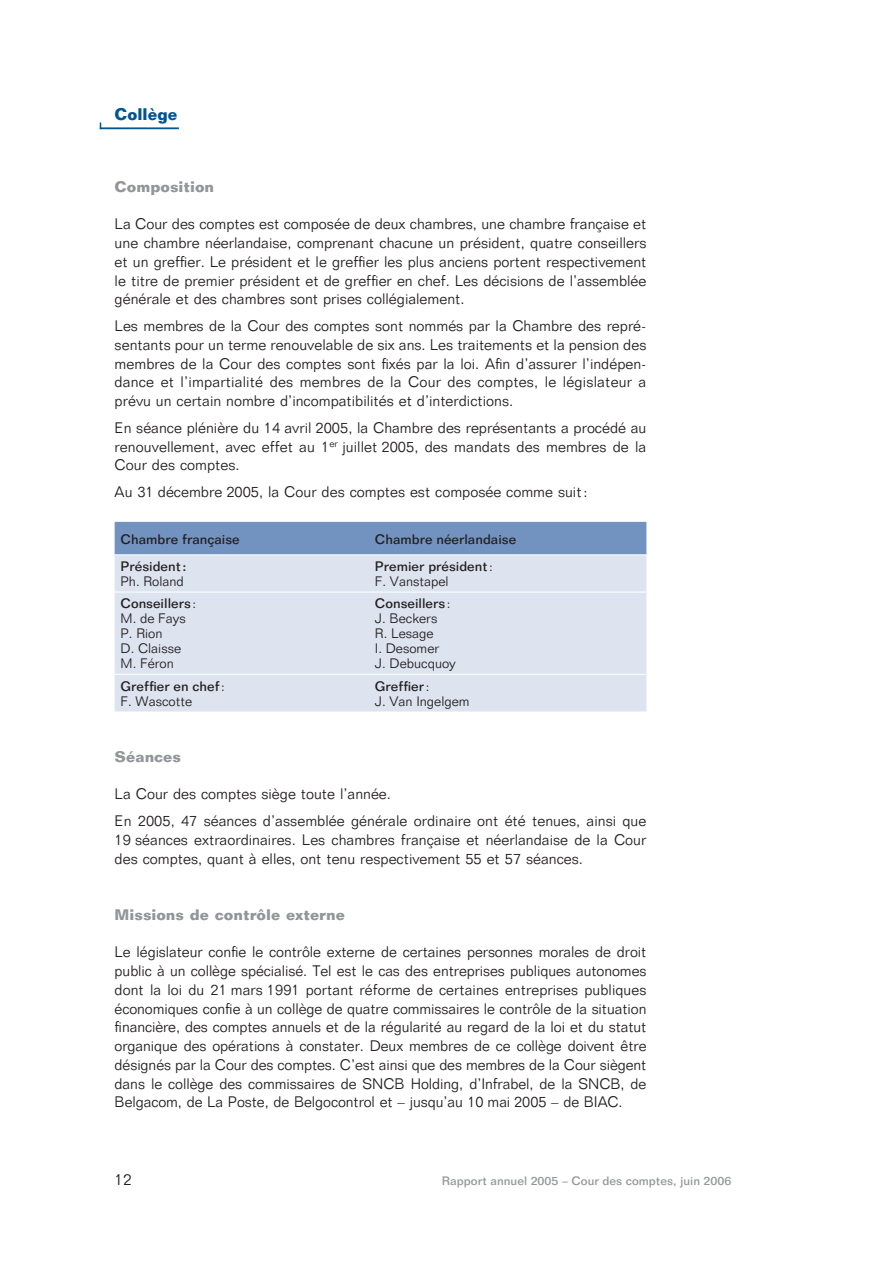
<style>
.page{position:relative;width:893px;height:1263px;background:#fff}
.page>*{position:absolute;margin:0;border:0;box-sizing:border-box;transform-origin:0 0}
.t1{font:500 16.5px "Folio BT";color:#005594;scale:.95 1}
.t2{font:300 15.75px "Folio BT";color:#231f20}
.t3{font:300 15px/18.8px "Folio BT";color:#231f20;text-align:justify}
.t4{font:500 15px "Folio BT";color:#939598}
.t5{font:300 13.5px/15px "Folio BT";color:#231f20}
.t6{font:500 13.5px/15px "Folio BT";color:#231f20}
.t7{font:500 12px "Folio BT";color:#939598}
.s1{font-weight:300}
.s2{font-weight:500}
</style>
<div class="page">
<div style="left:115px;top:522px;width:531px;height:32px;background:#7293c0"></div>
<div style="left:115px;top:555px;width:531px;height:157px;background:#dde4f0"></div>
<hr style="left:115px;top:592px;width:531px;height:1px;background:#fff">
<hr style="left:115px;top:674px;width:531px;height:1px;background:#fff">
<hr style="left:100px;top:127px;width:79px;height:2px;background:#005594">
<p class="t1" style="left:115px;top:108px;width:68px">Collège</p>
<p class="t4" style="left:115px;top:181px;width:101px">Composition</p>
<p class="t3" style="left:115px;top:216px;width:533px">La Cour des comptes est composée de deux chambres, une chambre française et une chambre néerlandaise, comprenant chacune un président, quatre conseillers et un greffier. Le président et le greffier les plus anciens portent respectivement le titre de premier président et de greffier en chef. Les décisions de l’assemblée générale et des chambres sont prises collégialement.</p>
<p class="t3" style="left:115px;top:318px;width:533px">Les membres de la Cour des comptes sont nommés par la Chambre des repré&shy;sentants pour un terme renouvelable de six ans. Les traitements et la pension des membres de la Cour des comptes sont fixés par la loi. Afin d’assurer l’indépen&shy;dance et l’impartialité des membres de la Cour des comptes, le législateur a prévu un certain nombre d’incompatibilités et d’interdictions.</p>
<p class="t3" style="left:115px;top:420px;width:533px">En séance plénière du 14 avril 2005, la Chambre des représentants a procédé au renouvellement, avec effet au 1<sup>er</sup> juillet 2005, des mandats des membres de la Cour des comptes.</p>
<p class="t3" style="left:115px;top:484px;width:474px">Au 31 décembre 2005, la Cour des comptes est composée comme suit :</p>
<p class="t6" style="left:121px;top:533px;width:121px">Chambre française</p>
<p class="t6" style="left:375px;top:533px;width:143px">Chambre néerlandaise</p>
<p class="t6" style="left:121px;top:560px;width:67px">Président :</p>
<p class="t5" style="left:121px;top:575px;width:65px">Ph. Roland</p>
<p class="t6" style="left:375px;top:560px;width:119px">Premier président <span class="s1">:<br>F. Vanstapel</span></p>
<p class="t5" style="left:121px;top:598px;width:77px"><span class="s2">Conseillers</span> :<br>M. de Fays<br>P. Rion<br>D. Claisse<br>M. Féron</p>
<p class="t5" style="left:375px;top:598px;width:82px"><span class="s2">Conseillers</span> :<br>J. Beckers<br>R. Lesage<br>I. Desomer<br>J. Debucquoy</p>
<p class="t6" style="left:121px;top:680px;width:106px">Greffier en chef <span class="s1">:<br>F. Wascotte</span></p>
<p class="t5" style="left:375px;top:680px;width:96px"><span class="s2">Greffier</span> :<br>J. Van Ingelgem</p>
<p class="t4" style="left:115px;top:751px;width:68px">Séances</p>
<p class="t3" style="left:115px;top:782px;width:533px;line-height:26.7px">La Cour des comptes siège toute l’année.<br>En 2005, 47 séances d’assemblée générale ordinaire ont été tenues, ainsi que</p>
<p class="t3" style="left:115px;top:832px;width:533px">19 séances extraordinaires. Les chambres française et néerlandaise de la Cour des comptes, quant à elles, ont tenu respectivement 55 et 57 séances.</p>
<p class="t4" style="left:115px;top:909px;width:232px">Missions de contrôle externe</p>
<p class="t3" style="left:115px;top:944px;width:533px">Le législateur confie le contrôle externe de certaines personnes morales de droit public à un collège spécialisé. Tel est le cas des entreprises publiques autonomes dont la loi du 21 mars 1991 portant réforme de certaines entreprises publiques économiques confie à un collège de quatre commissaires le contrôle de la situation financière, des comptes annuels et de la régularité au regard de la loi et du statut organique des opérations à constater. Deux membres de ce collège doivent être désignés par la Cour des comptes. C’est ainsi que des membres de la Cour siègent dans le collège des commissaires de SNCB Holding, d’Infrabel, de la SNCB, de Belgacom, de La Poste, de Belgocontrol et – jusqu’au 10 mai 2005 – de BIAC.</p>
<p class="t2" style="left:115px;top:1174px;width:19px">12</p>
<p class="t7" style="left:442px;top:1177px;width:291px">Rapport annuel 2005 – Cour des comptes, juin 2006</p>
</div>
